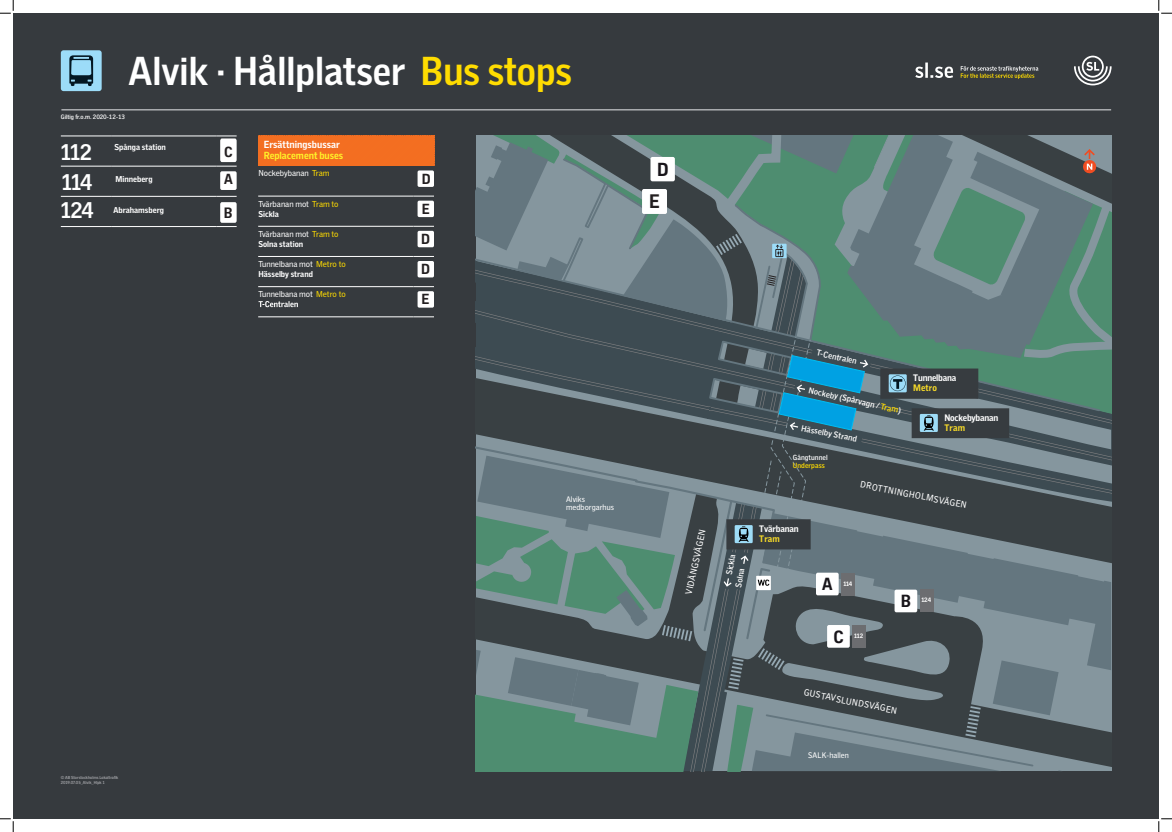
<style>
.page{position:relative;width:1172px;height:832px;background:#fff}
.page>*{position:absolute;margin:0;border:0;box-sizing:border-box;transform-origin:0 0}
.t1{font:700 38.4px "SL Gothic Display";color:#fff}
.t2{font:700 21.6px "SL Gothic Display";color:#fff}
.t3{font:700 19.8px "SL Gothic Text 2";color:#231f20}
.t4{font:700 19.12px "SL Gothic Text 2";color:#18151a}
.t5{font:700 17.8px "SL Gothic Text 2";color:#18151a}
.t6{font:700 15.2px "SL Gothic Text 2";color:#231f20}
.t7{font:700 14.8px "SL Gothic Text 2";color:#231f20}
.t8{font:700 10.4px "SL Gothic Text 2";color:#fff}
.t9{font:700 10.4px "SL Gothic Text 2";color:#fff229}
.t10{font:700 9.56px "SL Gothic Text 2";letter-spacing:-.02em;color:#fff}
.t11{font:700 9.56px "SL Gothic Text 2";letter-spacing:.01em;color:#f9dc28}
.t12{font:700 9.52px "SL Gothic Text 2";letter-spacing:-.02em;color:#fff}
.t13{font:700 9.52px "SL Gothic Text 2";color:#f9dc28}
.t14{font:9.36px "SL Gothic Text 2";color:#fff}
.t15{font:500 8.68px "SL Gothic Text 2";color:#fff}
.t16{font:8.6px/10px "SL Gothic Text 2";color:#fff}
.t17{font:700 8.6px/10px "SL Gothic Text 2";color:#fff}
.t18{font:8.16px/8.2px "SL Gothic Text 2";letter-spacing:.01em;color:#fff}
.t19{font:500 7.48px "SL Gothic Text 2";letter-spacing:.01em;color:#fff}
.t20{font:500 7.48px "SL Gothic Text 2";letter-spacing:.01em;color:#ffdc01}
.t21{font:500 6.4px "SL Gothic Text 2";color:#fff}
.t22{font:700 6.4px "SL Gothic Text 2";letter-spacing:-.075em;color:#fff}
.t23{font:500 4.4px/5.2px "SL Gothic Text 2";color:#a8a9ad}
.s1{color:#ffdc01}
.s2{font-weight:700}
.s3{font-weight:400}
.s4{font-weight:400;color:#ffdc01}
</style>
<div class="page">
<div style="left:13px;top:13px;width:1145px;height:805px;background:#363a3e"></div>
<hr style="left:61px;top:110px;width:1050px;height:1px;background:#e6e7e9">
<svg style="left:61px;top:50px;width:41px;height:41px;background:#7bb1c9"></svg>
<svg style="left:1074px;top:56px;width:37px;height:29px"></svg>
<svg style="left:915px;top:62px;width:38px;height:16px"></svg>
<svg style="left:960px;top:66px;width:78px;height:13px"></svg>
<hr style="left:61px;top:136px;width:51px;height:1px;background:#fff">
<hr style="left:112px;top:136px;width:104px;height:1px;background:#fff">
<hr style="left:61px;top:166px;width:51px;height:1px;background:#fff">
<hr style="left:112px;top:166px;width:104px;height:1px;background:#fff">
<hr style="left:61px;top:196px;width:51px;height:1px;background:#fff">
<hr style="left:112px;top:196px;width:104px;height:1px;background:#fff">
<hr style="left:61px;top:226px;width:51px;height:1px;background:#fff">
<hr style="left:112px;top:226px;width:104px;height:1px;background:#fff">
<svg style="left:216px;top:136px;width:21px;height:31px"></svg>
<div style="left:220px;top:171px;width:17px;height:19px;background:#fff;border-radius:2px"></div>
<svg style="left:216px;top:196px;width:21px;height:31px"></svg>
<hr style="left:258px;top:256px;width:155px;height:1px;background:#fff">
<svg style="left:413px;top:256px;width:21px;height:1px"></svg>
<hr style="left:258px;top:286px;width:155px;height:1px;background:#fff">
<svg style="left:413px;top:286px;width:21px;height:1px"></svg>
<hr style="left:258px;top:316px;width:155px;height:1px;background:#fff">
<svg style="left:413px;top:316px;width:21px;height:1px"></svg>
<hr style="left:258px;top:196px;width:155px;height:1px;background:#fff">
<svg style="left:413px;top:196px;width:21px;height:1px"></svg>
<hr style="left:258px;top:226px;width:155px;height:1px;background:#fff">
<svg style="left:413px;top:226px;width:21px;height:1px"></svg>
<div style="left:258px;top:136px;width:176px;height:30px;background:#f36e21"></div>
<div style="left:417px;top:170px;width:17px;height:17px;background:#fff;border-radius:2px"></div>
<div style="left:417px;top:201px;width:17px;height:16px;background:#fff;border-radius:2px"></div>
<div style="left:417px;top:231px;width:17px;height:16px;background:#fff;border-radius:2px"></div>
<div style="left:417px;top:261px;width:17px;height:16px;background:#fff;border-radius:2px"></div>
<svg style="left:258px;top:301px;width:40px;height:6px"></svg>
<div style="left:417px;top:291px;width:17px;height:16px;background:#fff;border-radius:2px"></div>
<svg style="left:476px;top:136px;width:635px;height:635px"></svg>
<div style="left:841px;top:572px;width:13px;height:23px;background:#6c6d70"></div>
<div style="left:852px;top:625px;width:14px;height:22px;background:#6c6d70"></div>
<div style="left:920px;top:589px;width:13px;height:23px;background:#6c6d70"></div>
<div style="left:642px;top:189px;width:25px;height:25px;background:#fff;border-radius:2px"></div>
<svg style="left:0;top:0;width:14px;height:14px"></svg>
<svg style="left:0;top:818px;width:14px;height:13px"></svg>
<svg style="left:1158px;top:0;width:14px;height:14px"></svg>
<svg style="left:1158px;top:818px;width:14px;height:13px"></svg>
<h1 class="t1" style="left:129px;top:45px;width:445px">Alvik · Hållplatser <span class="s1">Bus stops</span></h1>
<p class="t21" style="left:61px;top:113px;width:66px">Giltig fr.o.m. 2020-12-13</p>
<h2 class="t2" style="left:61px;top:137px;width:32px">112</h2>
<p class="t17" style="left:114px;top:142px;width:53px">Spånga station</p>
<h3 class="t7" style="left:224px;top:144px;width:10px">C</h3>
<h2 class="t2" style="left:62px;top:168px;width:32px">114</h2>
<p class="t17" style="left:115px;top:174px;width:39px">Minneberg</p>
<h3 class="t7" style="left:224px;top:171px;width:10px">A</h3>
<h2 class="t2" style="left:61px;top:196px;width:34px">124</h2>
<p class="t17" style="left:113px;top:205px;width:52px">Abrahamsberg</p>
<h3 class="t6" style="left:224px;top:204px;width:10px">B</h3>
<p class="t8" style="left:264px;top:139px;width:78px">Ersättningsbussar</p>
<p class="t9" style="left:264px;top:150px;width:81px">Replacement buses</p>
<p class="t16" style="left:258px;top:168px;width:73px">Nockebybanan <span class="s1">Tram</span></p>
<h3 class="t7" style="left:422px;top:170px;width:10px">D</h3>
<p class="t16" style="left:258px;top:199px;width:82px">Tvärbanan mot <span class="s1">Tram to<br></span><span class="s2">Sickla</span></p>
<h3 class="t7" style="left:422px;top:201px;width:9px">E</h3>
<p class="t16" style="left:258px;top:229px;width:82px">Tvärbanan mot <span class="s1">Tram to<br></span><span class="s2">Solna station</span></p>
<h3 class="t7" style="left:421px;top:231px;width:10px">D</h3>
<p class="t17" style="left:258px;top:259px;width:89px"><span class="s3">Tunnelbana mot</span> <span class="s4">Metro to<br></span>Hässelby strand</p>
<h3 class="t7" style="left:421px;top:261px;width:10px">D</h3>
<p class="t16" style="left:258px;top:289px;width:89px">Tunnelbana mot <span class="s1">Metro to</span></p>
<h3 class="t7" style="left:421px;top:291px;width:9px">E</h3>
<p class="t23" style="left:61px;top:774px;width:59px">© AB Storstockholms Lokaltrafik<br>2019.07.05_Alvik_Hlpk 1</p>
<p class="t18" style="left:566px;top:495px;width:50px">Alviks medborgarhus</p>
<h3 class="t4" style="left:657px;top:158px;width:13px">D</h3>
<h3 class="t3" style="left:649px;top:190px;width:12px">E</h3>
<p class="t14" style="left:683px;top:592px;width:67px;rotate:-77deg">VIDÄNGSVÄGEN</p>
<p class="t15" style="left:724px;top:573px;width:22px;rotate:-79deg">Sickla</p>
<p class="t15" style="left:733px;top:586px;width:21px;rotate:-79deg">Solna</p>
<p class="t15" style="left:817px;top:348px;width:42px;rotate:12deg">T-Centralen</p>
<p class="t15" style="left:810px;top:385px;width:96px;rotate:13deg">Nockeby (Spårvagn / <span class="s1">Tram</span>)</p>
<p class="t15" style="left:802px;top:423px;width:58px;rotate:12deg">Hässelby Strand</p>
<p class="t19" style="left:793px;top:453px;width:36px">Gångtunnel</p>
<p class="t20" style="left:793px;top:461px;width:34px">Underpass</p>
<p class="t10" style="left:913px;top:372px;width:45px">Tunnelbana</p>
<p class="t11" style="left:913px;top:382px;width:25px">Metro</p>
<p class="t10" style="left:944px;top:412px;width:56px">Nockebybanan</p>
<p class="t11" style="left:944px;top:422px;width:22px">Tram</p>
<p class="t12" style="left:759px;top:523px;width:41px">Tvärbanan</p>
<p class="t13" style="left:759px;top:533px;width:22px">Tram</p>
<p class="t14" style="left:861px;top:479px;width:110px;rotate:11deg">DROTTNINGHOLMSVÄGEN</p>
<h3 class="t5" style="left:822px;top:574px;width:12px">A</h3>
<p class="t22" style="left:843px;top:580px;width:11px">114</p>
<h3 class="t5" style="left:901px;top:591px;width:12px">B</h3>
<p class="t22" style="left:921px;top:596px;width:11px">124</p>
<h3 class="t5" style="left:833px;top:626px;width:12px">C</h3>
<p class="t22" style="left:853px;top:632px;width:11px">112</p>
<p class="t14" style="left:805px;top:687px;width:96px;rotate:11deg">GUSTAVSLUNDSVÄGEN</p>
<p class="t18" style="left:808px;top:751px;width:42px">SALK-hallen</p>
</div>
